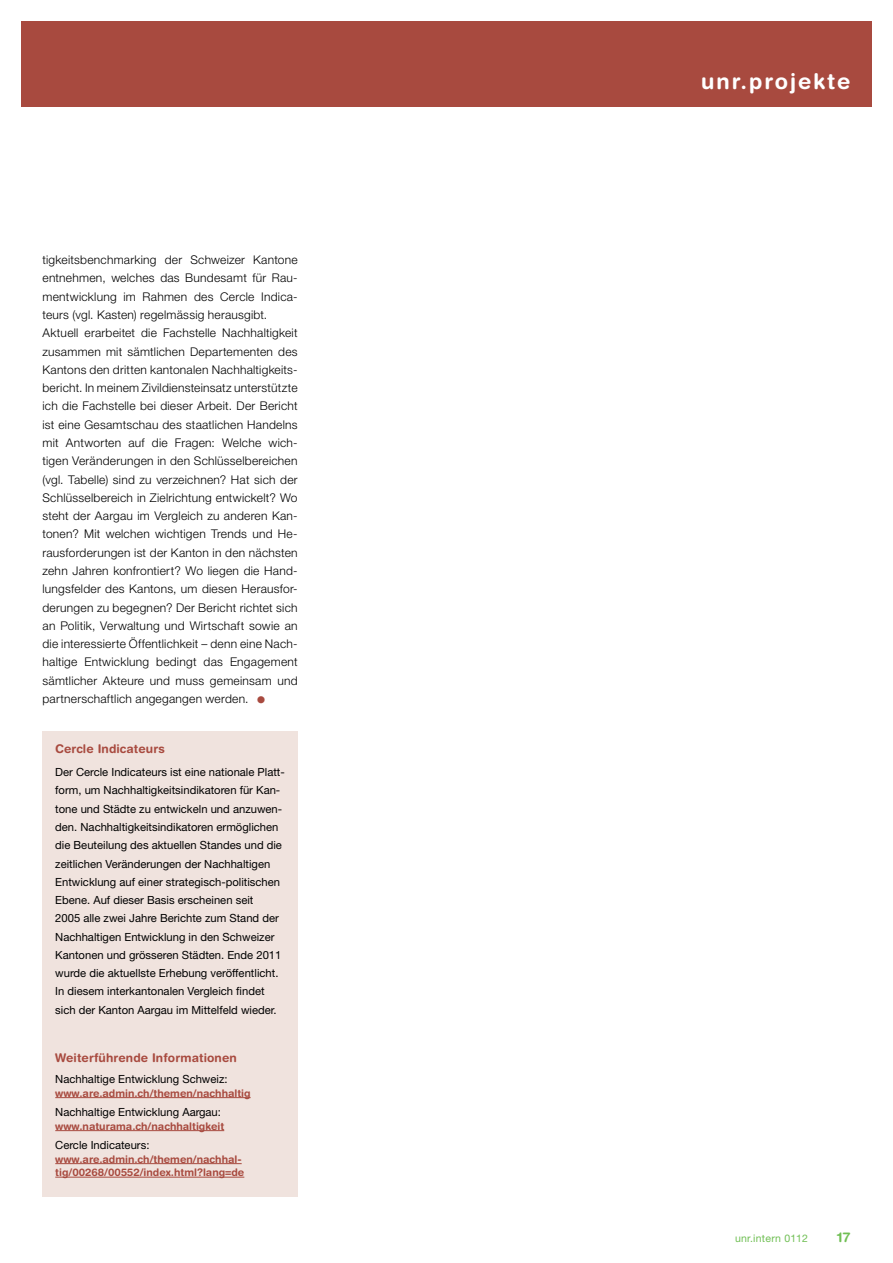
<style>
.page{position:relative;width:893px;height:1263px;background:#fff}
.page>*{position:absolute;margin:0;border:0;box-sizing:border-box;transform-origin:0 0}
.t1{font:700 43.5px "Helvetica Rounded LT Std";color:#a84a3f}
.t2{font:700 21.75px "Helvetica Rounded LT Std";letter-spacing:.09em;color:#fff}
.t3{font:700 13.5px "Helvetica Rounded LT Std";color:#70bf54}
.t4{font:300 12px/18.3px "Helvetica Neue LT Pro";letter-spacing:.02em;color:#000}
.t5{font:700 12px "Helvetica Rounded LT Std";letter-spacing:.01em;color:#a84a3f}
.t6{font:11.25px/18.3px "Helvetica Neue LT Pro";color:#000}
.t7{font:700 10.5px/13.5px "Helvetica Rounded LT Std";color:#a84a3f}
.t8{font:10.5px "Helvetica Neue LT Pro";letter-spacing:.025em;color:#70bf54}
</style>
<div class="page">
<div style="left:21px;top:21px;width:851px;height:85px;background:#a84a3f"></div>
<div style="left:43px;top:731px;width:255px;height:466px;background:#f0e3de"></div>
<hr style="left:55px;top:1097px;width:196px;height:1px;background:#a84a3f">
<hr style="left:55px;top:1130px;width:169px;height:1px;background:#a84a3f">
<hr style="left:55px;top:1163px;width:187px;height:1px;background:#a84a3f">
<hr style="left:55px;top:1177px;width:189px;height:1px;background:#a84a3f">
<p class="t4" style="left:43px;top:250px;width:257px">tigkeitsbenchmarking der Schweizer Kantone entnehmen, welches das Bundesamt für Rau&shy;mentwicklung im Rahmen des Cercle Indica&shy;teurs (vgl. Kasten) regelmässig herausgibt.<br>Aktuell erarbeitet die Fachstelle Nachhaltigkeit zusammen mit sämtlichen Departementen des Kantons den dritten kantonalen Nachhaltigkeits&shy;bericht. In meinem Zivildiensteinsatz unterstützte ich die Fachstelle bei dieser Arbeit. Der Bericht ist eine Gesamtschau des staatlichen Handelns mit Antworten auf die Fragen: Welche wich&shy;tigen Veränderungen in den Schlüsselbereichen (vgl. Tabelle) sind zu verzeichnen? Hat sich der Schlüsselbereich in Zielrichtung entwickelt? Wo steht der Aargau im Vergleich zu anderen Kan&shy;tonen? Mit welchen wichtigen Trends und He&shy;rausforderungen ist der Kanton in den nächsten zehn Jahren konfrontiert? Wo liegen die Hand&shy;lungsfelder des Kantons, um diesen Herausfor&shy;derungen zu begegnen? Der Bericht richtet sich an Politik, Verwaltung und Wirtschaft sowie an die interessierte Öffentlichkeit – denn eine Nach&shy;haltige Entwicklung bedingt das Engagement sämtlicher Akteure und muss gemeinsam und partnerschaftlich angegangen werden.</p>
<h1 class="t1" style="left:255px;top:661px;width:15px">.</h1>
<p class="t5" style="left:55px;top:742px;width:111px">Cercle Indicateurs</p>
<p class="t6" style="left:55px;top:763px;width:231px">Der Cercle Indicateurs ist eine nationale Platt&shy;form, um Nachhaltigkeitsindikatoren für Kan&shy;tone und Städte zu entwickeln und anzuwen&shy;den. Nachhaltigkeitsindikatoren ermöglichen die Beuteilung des aktuellen Standes und die zeitlichen Veränderungen der Nachhaltigen Entwicklung auf einer strategisch-politischen Ebene. Auf dieser Basis erscheinen seit<br>2005 alle zwei Jahre Berichte zum Stand der Nachhaltigen Entwicklung in den Schweizer Kantonen und grösseren Städten. Ende 2011 wurde die aktuellste Erhebung veröffentlicht.<br>In diesem interkantonalen Vergleich findet sich der Kanton Aargau im Mittelfeld wieder.</p>
<p class="t5" style="left:55px;top:1050px;width:183px">Weiterführende Informationen</p>
<p class="t6" style="left:55px;top:1070px;width:174px">Nachhaltige Entwicklung Schweiz:</p>
<p class="t7" style="left:55px;top:1086px;width:197px">www.are.admin.ch/themen/nachhaltig</p>
<p class="t6" style="left:55px;top:1103px;width:167px">Nachhaltige Entwicklung Aargau:</p>
<p class="t7" style="left:55px;top:1119px;width:170px">www.naturama.ch/nachhaltigkeit</p>
<p class="t6" style="left:55px;top:1136px;width:96px">Cercle Indicateurs:</p>
<p class="t7" style="left:55px;top:1152px;width:191px">www.are.admin.ch/themen/nachhal&shy;tig/00268/00552/index.html?lang=de</p>
<h2 class="t2" style="left:701px;top:68px;width:151px">unr.projekte</h2>
<p class="t8" style="left:735px;top:1231px;width:74px">unr.intern 0112</p>
<p class="t3" style="left:837px;top:1229px;width:15px">17</p>
</div>
